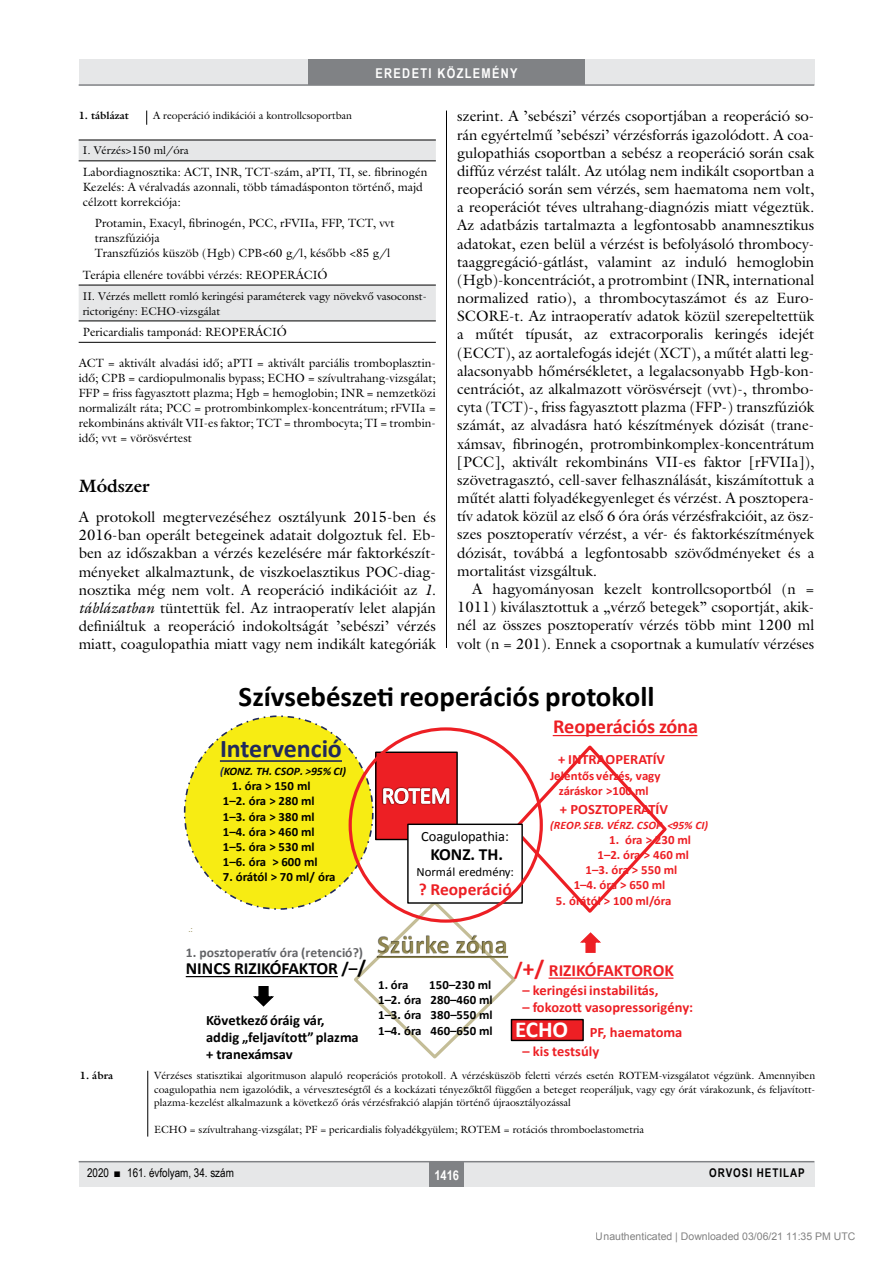
<style>
.page{position:relative;width:893px;height:1263px;background:#fff}
.page>*{position:absolute;margin:0;border:0;box-sizing:border-box;transform-origin:0 0}
.t1{font:700 28.5px "Calibri";letter-spacing:-.005em;color:#000}
.t2{font:700 25.5px "Calibri";color:#20295c}
.t3{font:700 19.95px "Calibri";letter-spacing:-.01em;color:#ed1f24}
.alcimbold{font:700 18px "Galliard Reg";color:#000}
.t4{font:700 17.1px "Calibri";letter-spacing:-.005em;color:#ed1f24}
.t5{font:700 17.1px "Calibri";letter-spacing:-.005em;color:#000}
.Body_tompa{font:15px/18.1px "Galliard Reg";color:#000;text-align:justify}
.Body_Text{font:15px/18.1px "Galliard Reg";color:#000;text-align:justify}
.t6{font:700 14.25px/24.8px "Calibri";color:#ed1f24}
.t7{font:700 14.25px/17.1px "Calibri";letter-spacing:-.005em;color:#000}
.t8{font:14.25px "Calibri";letter-spacing:-.005em;color:#000}
.rovatcim_jo{font:700 13.5px "Arial Narrow";letter-spacing:.1em;color:#fff}
.oldalszam{font:700 13.5px "Arial Narrow";color:#fff}
.t9{font:700 13.35px "Calibri";letter-spacing:.005em;color:#636467}
.t10{font:700 12.6px/15.1px "Calibri";letter-spacing:.005em;color:#000;text-align:center}
.t11{font:700 12.6px/15.1px "Calibri";letter-spacing:.005em;color:#ed1f24;text-align:center}
.t12{font:12.6px "Calibri";letter-spacing:-.005em;color:#000}
.tompa_8_10{font:12px/15px "Galliard Reg";color:#000}
.tabla{font:12px/15px "Galliard Reg";color:#000}
.pagina{font:12px "Arial Narrow";color:#000}
.pagina-2{font:700 12px "Arial Narrow";letter-spacing:.08em;color:#000}
.t13{font:italic 700 11.4px "Calibri";letter-spacing:.01em;color:#ed1f24}
.t14{font:italic 700 11.4px "Calibri";color:#000}
.tablafej{font:11.25px/15px "Galliard Reg";color:#000}
.kepalairas2{font:10.5px/13.5px "Galliard Reg";color:#000;text-align:justify}
.t15{font:10.5px "Arial";color:rgb(0 0 0/.5)}
.kepalairas1{font:700 10.5px "Galliard Reg";color:#000}
.t16{font:8.55px "Calibri";color:#948a54}
.s1{font-style:italic}
.s2{color:#20295c}
.s3{font-size:19.95px}
.s4{font-size:19.8px}
.s5{font-size:22.65px}
.s6{font-size:22.8px;color:#fff}
</style>
<div class="page">
<div style="left:79px;top:1161px;width:735px;height:25px;background:#e6e7e8"></div>
<hr style="left:79px;top:1161px;width:735px;height:1px;background:#808285">
<div style="left:430px;top:1161px;width:34px;height:25px;background:#808285"></div>
<div style="left:79px;top:60px;width:735px;height:25px;background:#e6e7e8"></div>
<div style="left:308px;top:60px;width:277px;height:25px;background:#808285"></div>
<hr style="left:79px;top:84px;width:735px;height:2px;background:#808285">
<hr style="left:446px;top:111px;width:1px;height:1026px;background:#000">
<div style="left:185px;top:716px;width:188px;height:193px;background:#f7ec13;border-radius:50%"></div>
<svg style="left:220px;top:760px;width:122px;height:2px"></svg>
<svg style="left:553px;top:735px;width:144px;height:1px"></svg>
<svg style="left:186px;top:976px;width:152px;height:1px"></svg>
<svg style="left:253px;top:986px;width:21px;height:21px"></svg>
<svg style="left:351px;top:742px;width:322px;height:319px"></svg>
<svg style="left:146px;top:111px;width:1px;height:14px"></svg>
<svg style="left:79px;top:141px;width:357px;height:180px"></svg>
<hr style="left:79px;top:140px;width:357px;height:1px;background:#000">
<hr style="left:79px;top:160px;width:357px;height:1px;background:#000">
<hr style="left:79px;top:342px;width:357px;height:1px;background:#000">
<hr style="left:79px;top:285px;width:357px;height:1px;background:#000">
<hr style="left:79px;top:321px;width:357px;height:1px;background:#000">
<hr style="left:147px;top:1071px;width:1px;height:65px;background:#000">
<p class="rovatcim_jo" style="left:375px;top:63px;width:144px">EREDETI KÖZLEMÉNY</p>
<p class="kepalairas1" style="left:79px;top:109px;width:52px">1. táblázat</p>
<p class="kepalairas2" style="left:153px;top:109px;width:201px">A reoperáció indikációi a kontrollcsoportban</p>
<p class="tablafej" style="left:83px;top:143px;width:107px">I. Vérzés&gt;150 ml/óra</p>
<p class="tabla" style="left:83px;top:164px;width:346px">Labordiagnosztika: ACT, INR, TCT-szám, aPTI, TI, se. fibrinogén</p>
<p class="tabla" style="left:83px;top:179px;width:341px">Kezelés: A véralvadás azonnali, több támadásponton történő, majd célzott korrekciója:</p>
<p class="tabla" style="left:95px;top:216px;width:301px">Protamin, Exacyl, fibrinogén, PCC, rFVIIa, FFP, TCT, vvt transzfúziója</p>
<p class="tabla" style="left:95px;top:246px;width:297px">Transzfúziós küszöb (Hgb) CPB&lt;60 g/l, később &lt;85 g/l</p>
<p class="tabla" style="left:83px;top:267px;width:246px">Terápia ellenére további vérzés: REOPERÁCIÓ</p>
<p class="tablafej" style="left:83px;top:288px;width:345px">II. Vérzés mellett romló keringési paraméterek vagy növekvő vasoconst&shy;rictorigény: ECHO-vizsgálat</p>
<p class="tabla" style="left:83px;top:324px;width:206px">Pericardialis tamponád: REOPERÁCIÓ</p>
<p class="tompa_8_10" style="left:79px;top:355px;width:359px">ACT = aktivált alvadási idő; aPTI = aktivált parciális tromboplasztin&shy;idő; CPB = cardiopulmonalis bypass; ECHO = szívultrahang-vizsgálat; FFP = friss fagyasztott plazma; Hgb = hemoglobin; INR = nemzetközi normalizált ráta; PCC = protrombinkomplex-koncentrátum; rFVIIa = rekombináns aktivált VII-es faktor; TCT = thrombocyta; TI = trombin&shy;idő; vvt = vörösvértest</p>
<p class="alcimbold" style="left:79px;top:475px;width:72px">Módszer</p>
<p class="Body_tompa" style="left:79px;top:508px;width:359px">A protokoll megtervezéséhez osztályunk 2015-ben és 2016-ban operált betegeinek adatait dolgoztuk fel. Eb&shy;ben az időszakban a vérzés kezelésére már faktorkészít&shy;ményeket alkalmaztunk, de viszkoelasztikus POC-diag&shy;nosztika még nem volt. A reoperáció indikációit az <span class="s1">1. táblázatban</span> tüntettük fel. Az intraoperatív lelet alapján definiáltuk a reoperáció indokoltságát ’sebészi’ vérzés miatt, coagulopathia miatt vagy nem indikált kategóriák</p>
<p class="Body_tompa" style="left:457px;top:107px;width:359px">szerint. A ’sebészi’ vérzés csoportjában a reoperáció so&shy;rán egyértelmű ’sebészi’ vérzésforrás igazolódott. A coa&shy;gulopathiás csoportban a sebész a reoperáció során csak diffúz vérzést talált. Az utólag nem indikált csoportban a reoperáció során sem vérzés, sem haematoma nem volt, a reoperációt téves ultrahang-diagnózis miatt végeztük.<br>Az adatbázis tartalmazta a legfontosabb anamnesztikus adatokat, ezen belül a vérzést is befolyásoló thrombocy&shy;taaggregáció-gátlást, valamint az induló hemoglobin (Hgb)-koncentrációt, a protrombint (INR, international normalized ratio), a thrombocytaszámot és az Euro-SCORE-t. Az intraoperatív adatok közül szerepeltettük a műtét típusát, az extracorporalis keringés idejét (ECCT), az aortalefogás idejét (XCT), a műtét alatti leg&shy;alacsonyabb hőmérsékletet, a legalacsonyabb Hgb-kon&shy;centrációt, az alkalmazott vörösvérsejt (vvt)-, thrombo&shy;cyta (TCT)-, friss fagyasztott plazma (FFP-) transzfúziók számát, az alvadásra ható készítmények dózisát (trane&shy;xámsav, fibrinogén, protrombinkomplex-koncentrátum [PCC], aktivált rekombináns VII-es faktor [rFVIIa]), szövetragasztó, cell-saver felhasználását, kiszámítottuk a műtét alatti folyadékegyenleget és vérzést. A posztopera&shy;tív adatok közül az első 6 óra órás vérzésfrakcióit, az ös - szes posztoperatív vérzést, a vér- és faktorkészítmények dózisát, továbbá a legfontosabb szövődményeket és a mortalitást vizsgáltuk.</p>
<p class="Body_Text" style="left:457px;top:580px;width:359px;text-indent:15px">A hagyományosan kezelt kontrollcsoportból (n = 1011) kiválasztottuk a „vérző betegek” csoportját, akik&shy;nél az összes posztoperatív vérzés több mint 1200 ml volt (n = 201). Ennek a csoportnak a kumulatív vérzéses</p>
<p class="t1" style="left:239px;top:678px;width:417px">Szívsebészeti reoperációs protokoll</p>
<p class="t16" style="left:188px;top:923px;width:6px">.:</p>
<p class="t2" style="left:220px;top:733px;width:123px">Intervenció</p>
<p class="t14" style="left:220px;top:764px;width:128px"><span class="s2">(</span>KONZ. TH. CSOP. &gt;95% CI)</p>
<p class="t10" style="left:223px;top:778px;width:96px">1. óra &gt; 150 ml<br>1–2. óra &gt; 280 ml<br>1–3. óra &gt; 380 ml<br>1–4. óra &gt; 460 ml<br>1–5. óra &gt; 530 ml<br>1–6. óra &gt; 600 ml</p>
<p class="t10" style="left:223px;top:870px;width:114px">7. órától &gt; 70 ml/ óra</p>
<p class="t9" style="left:186px;top:944px;width:179px">1. posztoperatív óra (retenció?)</p>
<p class="t5" style="left:186px;top:958px;width:182px">NINCS RIZIKÓFAKTOR /–<span class="s3">/</span></p>
<p class="t7" style="left:206px;top:1012px;width:154px">Következő óráig vár, addig „feljavított” plazma + tranexámsav</p>
<p class="t8" style="left:421px;top:827px;width:90px">Coagulopathia:</p>
<p class="t5" style="left:431px;top:843px;width:74px">KONZ. TH.</p>
<p class="t12" style="left:417px;top:864px;width:99px">Normál eredmény:</p>
<p class="t4" style="left:419px;top:879px;width:95px">? Reoperáció</p>
<p class="t3" style="left:553px;top:713px;width:146px">Reoperációs zóna</p>
<p class="t6" style="left:558px;top:747px;width:109px">+ INTRAOPERATÍV</p>
<p class="t11" style="left:550px;top:768px;width:112px">Jelentős vérzés, vagy záráskor &gt;100 ml</p>
<p class="t6" style="left:560px;top:797px;width:110px">+ POSZTOPERATÍV</p>
<p class="t13" style="left:550px;top:817px;width:159px">(REOP. SEB. VÉRZ. CSOP. &lt;95% CI)</p>
<p class="t11" style="left:609px;top:832px;width:83px">1. óra &gt; 230 ml</p>
<p class="t11" style="left:598px;top:847px;width:93px">1–2. óra &gt; 460 ml</p>
<p class="t11" style="left:586px;top:862px;width:93px">1–3. óra &gt; 550 ml</p>
<p class="t11" style="left:574px;top:877px;width:93px">1–4. óra &gt; 650 ml</p>
<p class="t11" style="left:556px;top:893px;width:117px">5. órától &gt; 100 ml/óra</p>
<p class="t10" style="left:378px;top:977px;width:32px">1. óra</p>
<p class="t10" style="left:378px;top:977px;width:116px;text-align:justify;text-indent:51px">150–230 ml 1–2. óra 280–460 ml 1–3. óra 380–550 ml 1–4. óra 460–650 ml</p>
<p class="t4" style="left:514px;top:959px;width:161px"><span class="s4">/</span><span class="s5">+/</span> RIZIKÓFAKTOROK</p>
<p class="t6" style="left:522px;top:978px;width:137px">– keringési instabilitás,</p>
<p class="t6" style="left:515px;top:995px;width:180px;text-indent:7px">– fokozott vasopressorigény:<br><span class="s6">ECHO</span> : PF, haematoma</p>
<p class="t6" style="left:522px;top:1039px;width:78px">– kis testsúly</p>
<p class="kepalairas1" style="left:80px;top:1069px;width:35px">1. ábra</p>
<p class="kepalairas2" style="left:154px;top:1069px;width:663px">Vérzéses statisztikai algoritmuson alapuló reoperációs protokoll. A vérzésküszöb feletti vérzés esetén ROTEM-vizsgálatot végzünk. Amennyiben coagulopathia nem igazolódik, a vérveszteségtől és a kockázati tényezőktől függően a beteget reoperáljuk, vagy egy órát várakozunk, és feljavított&shy;plazma-kezelést alkalmazunk a következő órás vérzésfrakció alapján történő újraosztályozással</p>
<p class="kepalairas2" style="left:154px;top:1123px;width:492px">ECHO = szívultrahang-vizsgálat; PF = pericardialis folyadékgyülem; ROTEM = rotációs thromboelastometria</p>
<p class="pagina" style="left:87px;top:1164px;width:148px">2020 ■ 161. évfolyam, 34. szám</p>
<p class="oldalszam" style="left:434px;top:1165px;width:26px">1416</p>
<p class="pagina-2" style="left:709px;top:1164px;width:97px">ORVOSI HETILAP</p>
<p class="t15" style="left:596px;top:1231px;width:261px">Unauthenticated | Downloaded 03/06/21 11:35 PM UTC</p>
</div>
